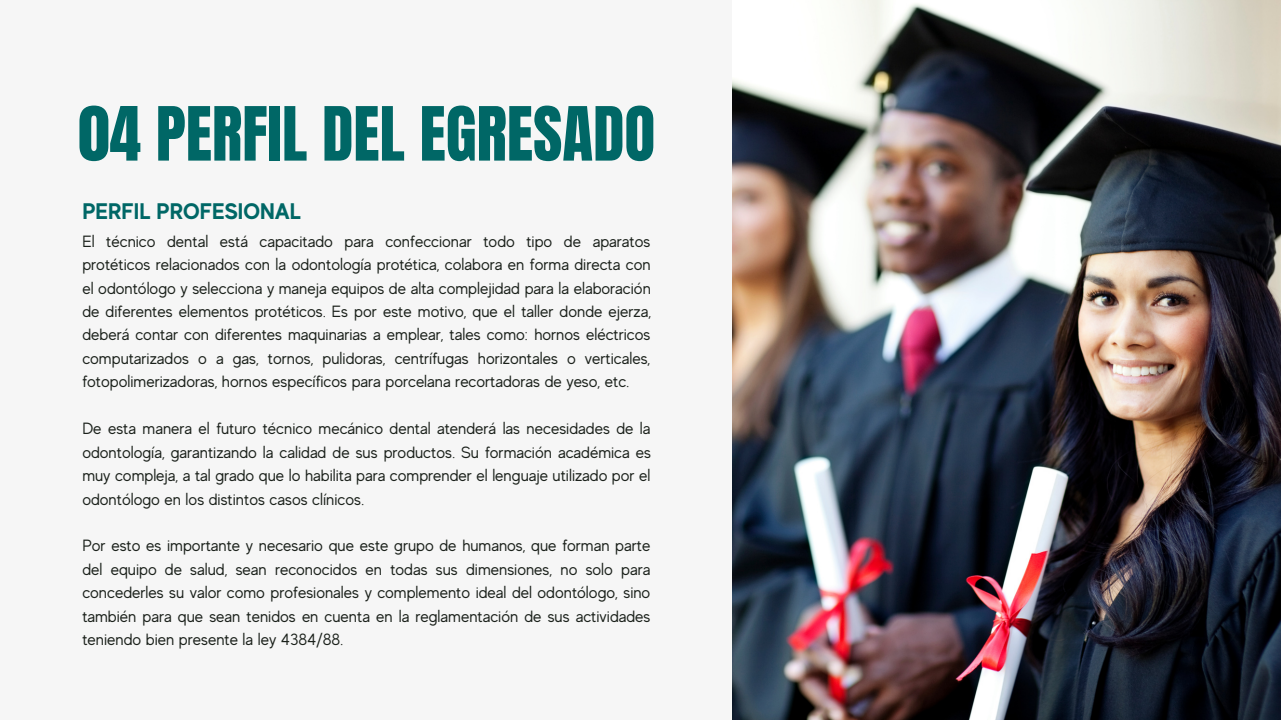
<style>
.page{position:relative;width:1281px;height:720px;background:#f6f6f6}
.page>*{position:absolute;margin:0;border:0;box-sizing:border-box;transform-origin:0 0}
.t1{font:63.5px "Anton";color:#006766}
.t2{font:700 22.5px "MADE Evolve Sans";color:#006766}
.t3{font:16.25px/23.5px "MADE Evolve Sans";color:#1b211b;text-align:justify}
</style>
<div class="page">
<img style="left:732px;top:0;width:549px;height:720px">
<h1 class="t1" style="left:78px;top:88px;width:578px">04 PERFIL DEL EGRESADO</h1>
<h2 class="t2" style="left:82px;top:198px;width:220px">PERFIL PROFESIONAL</h2>
<p class="t3" style="left:82px;top:229px;width:570px">El técnico dental está capacitado para confeccionar todo tipo de aparatos protéticos relacionados con la odontología protética, colabora en forma directa con el odontólogo y selecciona y maneja equipos de alta complejidad para la elaboración de diferentes elementos protéticos. Es por este motivo, que el taller donde ejerza, deberá contar con diferentes maquinarias a emplear, tales como: hornos eléctricos computarizados o a gas, tornos, pulidoras, centrífugas horizontales o verticales, fotopolimerizadoras, hornos específicos para porcelana recortadoras de yeso, etc.</p>
<p class="t3" style="left:82px;top:417px;width:570px">De esta manera el futuro técnico mecánico dental atenderá las necesidades de la odontología, garantizando la calidad de sus productos. Su formación académica es muy compleja, a tal grado que lo habilita para comprender el lenguaje utilizado por el odontólogo en los distintos casos clínicos.</p>
<p class="t3" style="left:82px;top:534px;width:569px">Por esto es importante y necesario que este grupo de humanos, que forman parte del equipo de salud, sean reconocidos en todas sus dimensiones, no solo para concederles su valor como profesionales y complemento ideal del odontólogo, sino también para que sean tenidos en cuenta en la reglamentación de sus actividades teniendo bien presente la ley 4384/88.</p>
</div>
